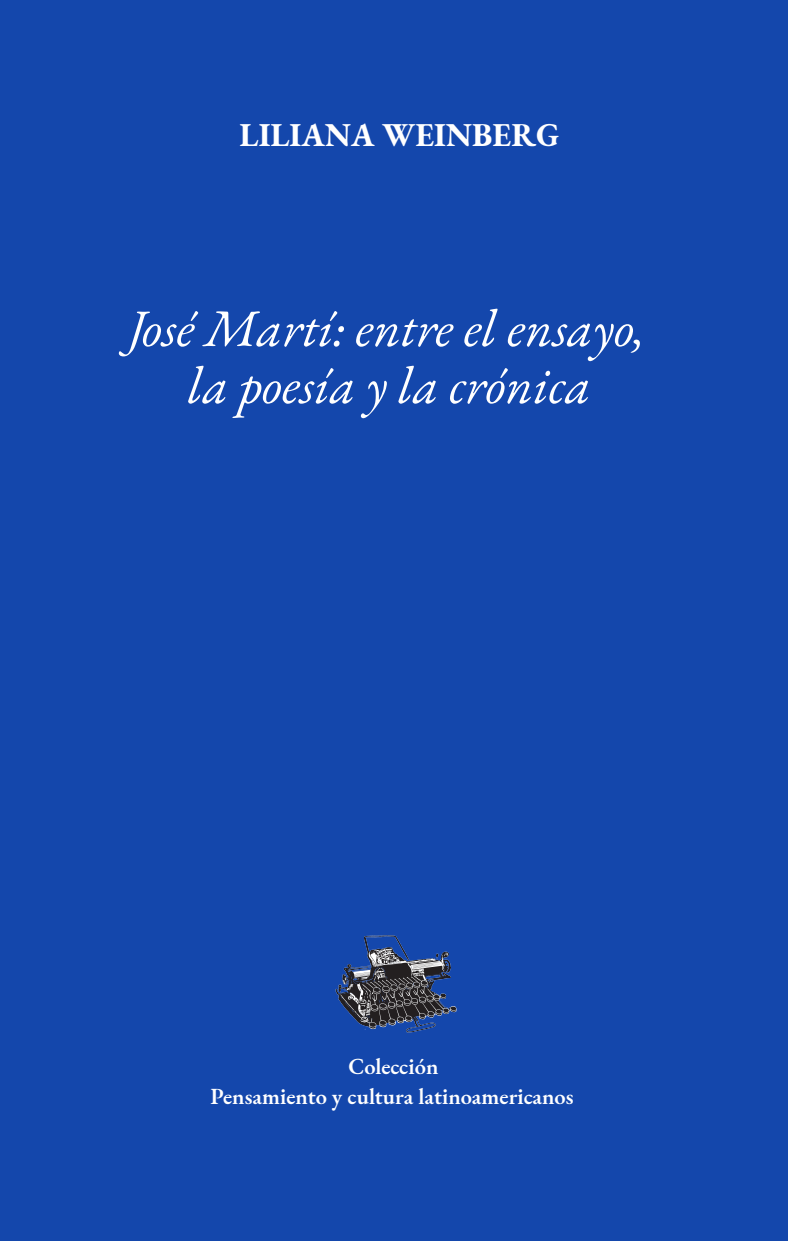
<style>
.page{position:relative;width:788px;height:1241px;background:#fff}
.page>*{position:absolute;margin:0;border:0;box-sizing:border-box;transform-origin:0 0}
.t1{font:italic 52.5px/57px "EB Garamond";color:#fff;text-align:center}
.t2{font:32.5px "EB Garamond";color:#fff}
.t3{font:22.5px/30px "EB Garamond";color:#fff;text-align:center}
</style>
<div class="page">
<div style="left:0;top:0;width:787px;height:1240px;background:#1447ac"></div>
<img style="left:335px;top:935px;width:122px;height:98px">
<h2 class="t2" style="left:239px;top:114px;width:321px">LILIANA WEINBERG</h2>
<h1 class="t1" style="left:128px;top:300px;width:517px">José Martí: entre el ensayo, la poesía y la crónica</h1>
<p class="t3" style="left:211px;top:1051px;width:364px">Colección<br>Pensamiento y cultura latinoamericanos</p>
</div>
